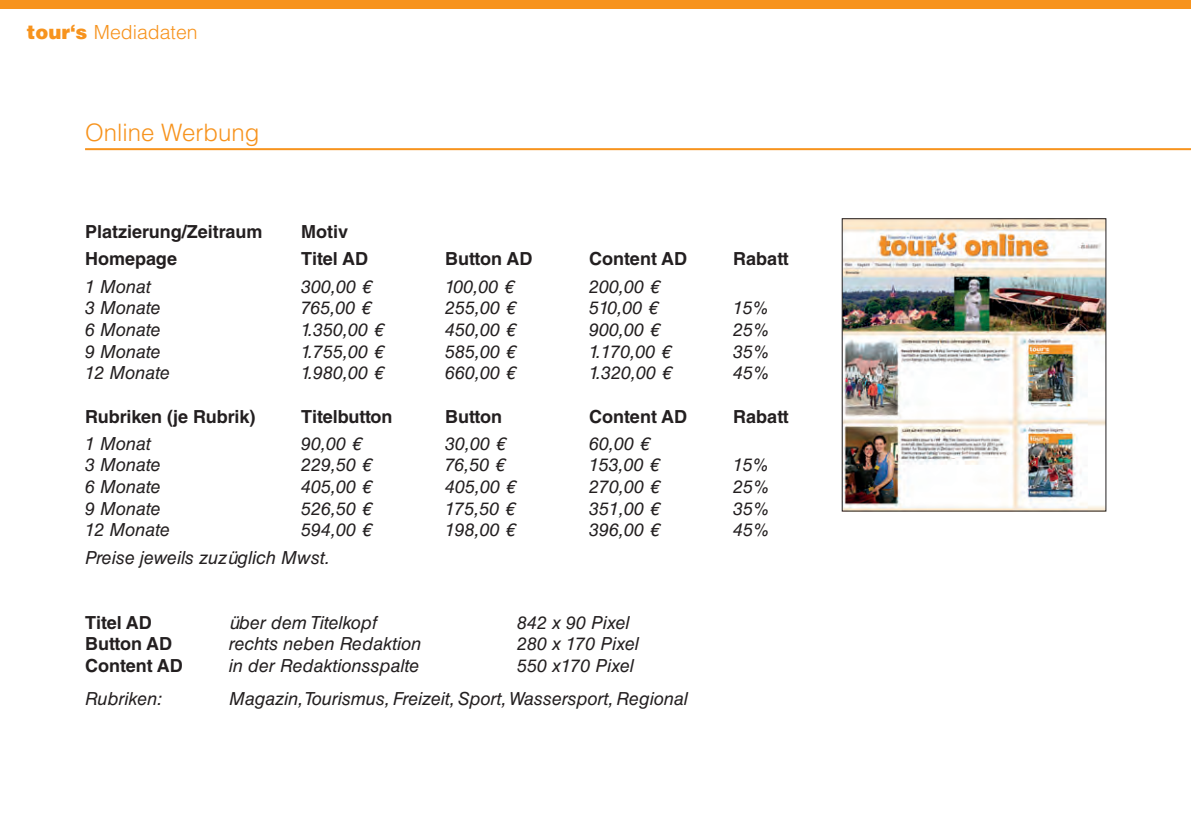
<style>
.page{position:relative;width:1191px;height:840px;background:#fff}
.page>*{position:absolute;margin:0;border:0;box-sizing:border-box;transform-origin:0 0}
.t1{font:300 24px "Helvetica LT Std";color:#f7931d}
.t2{font:300 19.4px "Helvetica LT Std";color:#f7931d}
.t3{font:italic 18px "Helvetica LT Std";color:#231f20}
.t4{font:700 18px "Helvetica LT Std";color:#231f20}
.s1{font-weight:900}
</style>
<div class="page">
<div style="left:0;top:0;width:1191px;height:9px;background:#f7931d"></div>
<hr style="left:85px;top:148px;width:1106px;height:2px;background:#f7931d">
<img style="left:844px;top:220px;width:260px;height:289px">
<div style="left:842px;top:218px;width:264px;height:293px;border:1px solid #231f20"></div>
<p class="t2" style="left:27px;top:20px;width:172px"><span class="s1">tour‘s</span> Mediadaten</p>
<h1 class="t1" style="left:85px;top:118px;width:176px">Online Werbung</h1>
<p class="t4" style="left:85px;top:221px;width:179px">Platzierung/Zeitraum</p>
<p class="t4" style="left:301px;top:221px;width:48px">Motiv</p>
<p class="t4" style="left:85px;top:248px;width:94px">Homepage</p>
<p class="t4" style="left:301px;top:248px;width:68px">Titel AD</p>
<p class="t4" style="left:445px;top:248px;width:89px">Button AD</p>
<p class="t4" style="left:589px;top:248px;width:99px">Content AD</p>
<p class="t4" style="left:733px;top:248px;width:57px">Rabatt</p>
<p class="t3" style="left:85px;top:276px;width:68px">1 Monat</p>
<p class="t3" style="left:301px;top:276px;width:72px">300,00 €</p>
<p class="t3" style="left:445px;top:276px;width:70px">100,00 €</p>
<p class="t3" style="left:589px;top:276px;width:72px">200,00 €</p>
<p class="t3" style="left:85px;top:297px;width:77px">3 Monate</p>
<p class="t3" style="left:301px;top:297px;width:71px">765,00 €</p>
<p class="t3" style="left:445px;top:297px;width:72px">255,00 €</p>
<p class="t3" style="left:589px;top:297px;width:70px">510,00 €</p>
<p class="t3" style="left:733px;top:297px;width:37px">15%</p>
<p class="t3" style="left:85px;top:319px;width:77px">6 Monate</p>
<p class="t3" style="left:301px;top:319px;width:83px">1.350,00 €</p>
<p class="t3" style="left:445px;top:319px;width:72px">450,00 €</p>
<p class="t3" style="left:589px;top:319px;width:72px">900,00 €</p>
<p class="t3" style="left:733px;top:319px;width:38px">25%</p>
<p class="t3" style="left:85px;top:341px;width:77px">9 Monate</p>
<p class="t3" style="left:301px;top:341px;width:83px">1.755,00 €</p>
<p class="t3" style="left:445px;top:341px;width:72px">585,00 €</p>
<p class="t3" style="left:589px;top:341px;width:83px">1.170,00 €</p>
<p class="t3" style="left:733px;top:341px;width:38px">35%</p>
<p class="t3" style="left:85px;top:362px;width:86px">12 Monate</p>
<p class="t3" style="left:301px;top:362px;width:83px">1.980,00 €</p>
<p class="t3" style="left:445px;top:362px;width:72px">660,00 €</p>
<p class="t3" style="left:589px;top:362px;width:83px">1.320,00 €</p>
<p class="t3" style="left:733px;top:362px;width:38px">45%</p>
<p class="t4" style="left:85px;top:405px;width:172px">Rubriken (je Rubrik)</p>
<p class="t4" style="left:301px;top:405px;width:93px">Titelbutton</p>
<p class="t4" style="left:445px;top:405px;width:59px">Button</p>
<p class="t4" style="left:589px;top:405px;width:99px">Content AD</p>
<p class="t4" style="left:733px;top:405px;width:57px">Rabatt</p>
<p class="t3" style="left:85px;top:433px;width:68px">1 Monat</p>
<p class="t3" style="left:301px;top:433px;width:62px">90,00 €</p>
<p class="t3" style="left:445px;top:433px;width:62px">30,00 €</p>
<p class="t3" style="left:589px;top:433px;width:62px">60,00 €</p>
<p class="t3" style="left:85px;top:454px;width:77px">3 Monate</p>
<p class="t3" style="left:301px;top:454px;width:72px">229,50 €</p>
<p class="t3" style="left:445px;top:454px;width:61px">76,50 €</p>
<p class="t3" style="left:589px;top:454px;width:71px">153,00 €</p>
<p class="t3" style="left:733px;top:454px;width:37px">15%</p>
<p class="t3" style="left:85px;top:476px;width:77px">6 Monate</p>
<p class="t3" style="left:301px;top:476px;width:72px">405,00 €</p>
<p class="t3" style="left:445px;top:476px;width:72px">405,00 €</p>
<p class="t3" style="left:589px;top:476px;width:72px">270,00 €</p>
<p class="t3" style="left:733px;top:476px;width:38px">25%</p>
<p class="t3" style="left:85px;top:497px;width:77px">9 Monate</p>
<p class="t3" style="left:301px;top:497px;width:72px">526,50 €</p>
<p class="t3" style="left:445px;top:497px;width:71px">175,50 €</p>
<p class="t3" style="left:589px;top:497px;width:72px">351,00 €</p>
<p class="t3" style="left:733px;top:497px;width:38px">35%</p>
<p class="t3" style="left:85px;top:519px;width:86px">12 Monate</p>
<p class="t3" style="left:301px;top:519px;width:72px">594,00 €</p>
<p class="t3" style="left:445px;top:519px;width:71px">198,00 €</p>
<p class="t3" style="left:589px;top:519px;width:72px">396,00 €</p>
<p class="t3" style="left:733px;top:519px;width:38px">45%</p>
<p class="t3" style="left:85px;top:546px;width:247px">Preise jeweils zuzüglich Mwst.</p>
<p class="t4" style="left:85px;top:610px;width:68px">Titel AD</p>
<p class="t3" style="left:229px;top:611px;width:150px">über dem Titelkopf</p>
<p class="t3" style="left:517px;top:611px;width:114px">842 x 90 Pixel</p>
<p class="t4" style="left:85px;top:632px;width:89px">Button AD</p>
<p class="t3" style="left:229px;top:633px;width:194px">rechts neben Redaktion</p>
<p class="t3" style="left:517px;top:633px;width:123px">280 x 170 Pixel</p>
<p class="t4" style="left:85px;top:654px;width:99px">Content AD</p>
<p class="t3" style="left:229px;top:654px;width:192px">in der Redaktionsspalte</p>
<p class="t3" style="left:517px;top:654px;width:118px">550 x170 Pixel</p>
<p class="t3" style="left:85px;top:687px;width:79px">Rubriken:</p>
<p class="t3" style="left:229px;top:687px;width:460px">Magazin,Tourismus, Freizeit, Sport, Wassersport, Regional</p>
</div>
